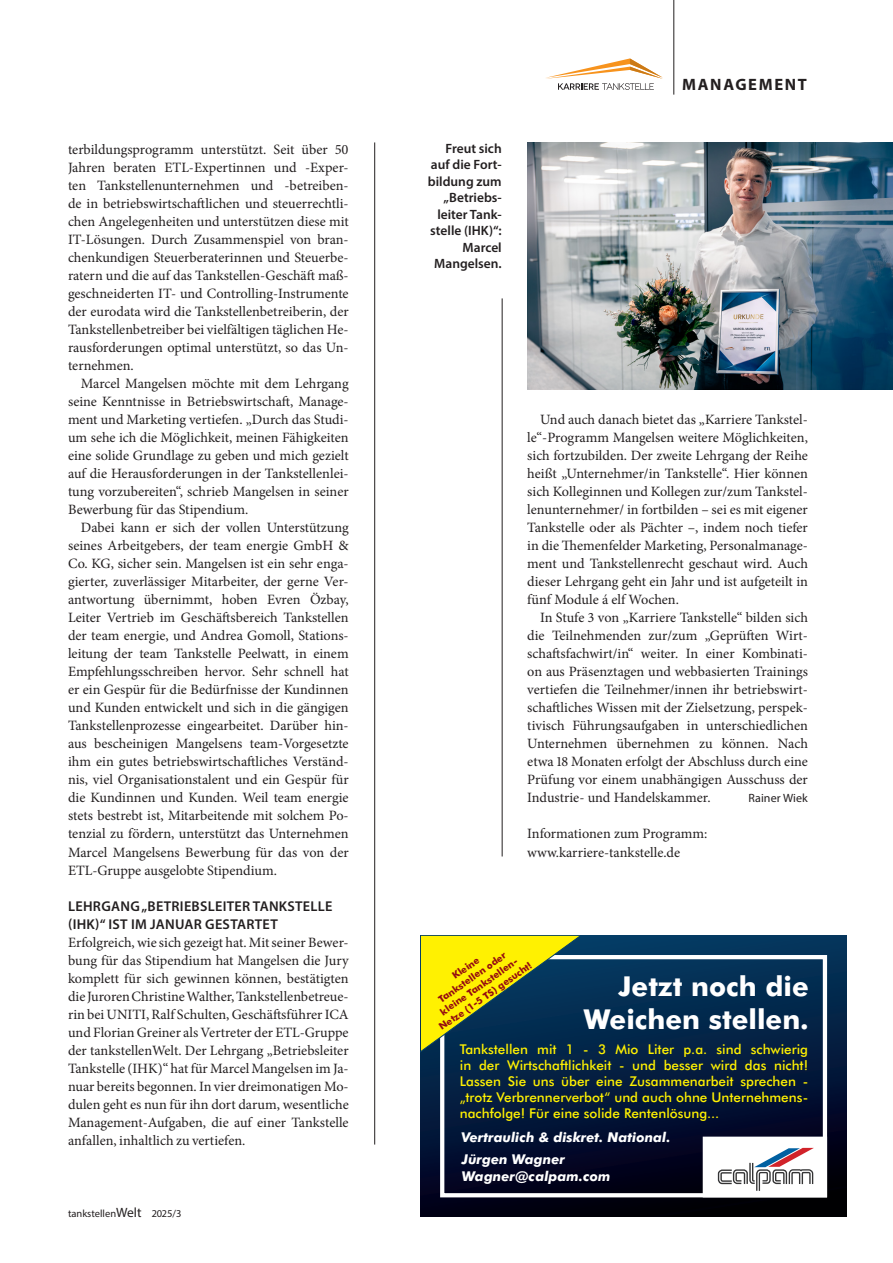
<style>
.page{position:relative;width:893px;height:1263px;background:#fff}
.page>*{position:absolute;margin:0;border:0;box-sizing:border-box;transform-origin:0 0}
.t1{font:700 27.45px/32.8px "Futura BT";color:#fff;text-align:right}
.t2{font:700 16.5px "Myriad Pro";letter-spacing:.1em;color:#231f20}
.Grundschrift_Einzug{font:14.25px/18px "Minion Pro";letter-spacing:-.005em;color:#231f20;text-align:justify}
.Grundschrift_stumpf{font:14.25px/18px "Minion Pro";color:#231f20;text-align:justify}
.Zwischenüberschrift{font:600 14.25px/18px "Myriad Pro";letter-spacing:.02em;color:#231f20}
.Grundschrift___Leerzeile_davor{font:14.25px "Minion Pro";color:#231f20}
.t3{font:500 13.5px/16.2px "Futura BT";color:#fff101;text-align:justify}
.Bildunterschrift{font:600 13.5px/16.5px "Myriad Pro";color:#231f20;text-align:right}
.t4{font:italic 700 13.5px/16.4px "Futura BT";color:#fff}
.Grundschrift_Einzug-2{font:12px "Myriad Pro";letter-spacing:.01em;color:#231f20}
.t5{font:10.5px "Myriad Pro";color:#231f20}
.t6{font:700 9.45px/11.4px "Futura BT";color:#940a11;text-align:center}
.s1{font-size:13.5px}
</style>
<div class="page">
<hr style="left:674px;top:0;width:1px;height:95px;background:#231f20">
<svg style="left:546px;top:58px;width:117px;height:32px"></svg>
<hr style="left:374px;top:142px;width:1px;height:1002px;background:#231f20">
<hr style="left:502px;top:298px;width:1px;height:558px;background:#231f20">
<img style="left:527px;top:142px;width:366px;height:247px">
<img style="left:421px;top:936px;width:425px;height:280px">
<div style="left:440px;top:955px;width:387px;height:242px;border:4px solid #fff"></div>
<svg style="left:421px;top:936px;width:168px;height:123px"></svg>
<div style="left:705px;top:1139px;width:120px;height:56px;background:#fff"></div>
<svg style="left:717px;top:1148px;width:97px;height:43px"></svg>
<p class="Grundschrift_Einzug" style="left:68px;top:141px;width:282px">terbildungsprogramm unterstützt. Seit über 50<br>Jahren beraten ETL-Expertinnen und -Exper&shy;ten Tankstellenunternehmen und -betreiben&shy;de in betriebswirtschaftlichen und steuerrechtli&shy;chen Angelegenheiten und unterstützen diese mit IT-Lösungen. Durch Zusammenspiel von bran&shy;chenkundigen Steuerberaterinnen und Steuerbe&shy;ratern und die auf das Tankstellen-Geschäft maß&shy;geschneiderten IT- und Controlling-Instrumente der eurodata wird die Tankstellenbetreiberin, der Tankstellenbetreiber bei vielfältigen täglichen He&shy;rausforderungen optimal unterstützt, so das Un&shy;ternehmen.</p>
<p class="Grundschrift_Einzug" style="left:68px;top:375px;width:282px;text-indent:13px">Marcel Mangelsen möchte mit dem Lehrgang seine Kenntnisse in Betriebswirtschaft, Manage&shy;ment und Marketing vertiefen. „Durch das Studi&shy;um sehe ich die Möglichkeit, meinen Fähigkeiten eine solide Grundlage zu geben und mich gezielt auf die Herausforderungen in der Tankstellenlei&shy;tung vorzubereiten“, schrieb Mangelsen in seiner Bewerbung für das Stipendium.</p>
<p class="Grundschrift_Einzug" style="left:68px;top:519px;width:282px;text-indent:13px">Dabei kann er sich der vollen Unterstützung seines Arbeitgebers, der team energie GmbH &amp; Co. KG, sicher sein. Mangelsen ist ein sehr enga&shy;gierter, zuverlässiger Mitarbeiter, der gerne Ver&shy;antwortung übernimmt, hoben Evren Özbay, Leiter Vertrieb im Geschäftsbereich Tankstellen der team energie, und Andrea Gomoll, Stations&shy;leitung der team Tankstelle Peelwatt, in einem Empfehlungsschreiben hervor. Sehr schnell hat er ein Gespür für die Bedürfnisse der Kundinnen und Kunden entwickelt und sich in die gängigen Tankstellenprozesse eingearbeitet. Darüber hin&shy;aus bescheinigen Mangelsens team-Vorgesetzte ihm ein gutes betriebswirtschaftliches Verständ&shy;nis, viel Organisationstalent und ein Gespür für die Kundinnen und Kunden. Weil team energie stets bestrebt ist, Mitarbeitende mit solchem Po&shy;tenzial zu fördern, unterstützt das Unternehmen Marcel Mangelsens Bewerbung für das von der ETL-Gruppe ausgelobte Stipendium.</p>
<p class="Zwischenüberschrift" style="left:68px;top:896px;width:266px">LEHRGANG „BETRIEBSLEITER TANKSTELLE (IHK)“ IST IM JANUAR GESTARTET</p>
<p class="Grundschrift_stumpf" style="left:68px;top:933px;width:282px">Erfolgreich, wie sich gezeigt hat. Mit seiner Bewer&shy;bung für das Stipendium hat Mangelsen die Jury komplett für sich gewinnen können, bestätigten die Juroren Christine Walther, Tankstellenbetreue&shy;rin bei UNITI, Ralf Schulten, Geschäftsführer ICA und Florian Greiner als Vertreter der ETL-Gruppe der tankstellenWelt. Der Lehrgang „Betriebsleiter Tankstelle (IHK)“ hat für Marcel Mangelsen im Ja&shy;nuar bereits begonnen. In vier dreimonatigen Mo&shy;dulen geht es nun für ihn dort darum, wesentliche Management-Aufgaben, die auf einer Tankstelle anfallen, inhaltlich zu vertiefen.</p>
<p class="t5" style="left:68px;top:1206px;width:115px">tankstellen<span class="s1">Welt</span> 2025/3</p>
<p class="Bildunterschrift" style="left:428px;top:139px;width:75px">Freut sich auf die Fort&shy;bildung zum „Betriebs&shy;leiter Tank&shy;stelle (IHK)“:<br>Marcel<br>Mangelsen.</p>
<p class="t2" style="left:682px;top:74px;width:126px">MANAGEMENT</p>
<p class="Grundschrift_Einzug" style="left:527px;top:411px;width:282px;text-indent:13px">Und auch danach bietet das „Karriere Tankstel&shy;le“-Programm Mangelsen weitere Möglichkeiten, sich fortzubilden. Der zweite Lehrgang der Reihe heißt „Unternehmer/in Tankstelle“. Hier können sich Kolleginnen und Kollegen zur/zum Tankstel&shy;lenunternehmer/ in fortbilden – sei es mit eigener Tankstelle oder als Pächter –, indem noch tiefer in die Themenfelder Marketing, Personalmanage&shy;ment und Tankstellenrecht geschaut wird. Auch dieser Lehrgang geht ein Jahr und ist aufgeteilt in fünf Module á elf Wochen.</p>
<p class="Grundschrift_Einzug" style="left:527px;top:609px;width:282px;text-indent:13px">In Stufe 3 von „Karriere Tankstelle“ bilden sich die Teilnehmenden zur/zum „Geprüften Wirt&shy;schaftsfachwirt/in“ weiter. In einer Kombinati&shy;on aus Präsenztagen und webbasierten Trainings vertiefen die Teilnehmer/innen ihr betriebswirt&shy;schaftliches Wissen mit der Zielsetzung, perspek&shy;tivisch Führungsaufgaben in unterschiedlichen Unternehmen übernehmen zu können. Nach etwa 18 Monaten erfolgt der Abschluss durch eine Prüfung vor einem unabhängigen Ausschuss der Industrie- und Handelskammer.</p>
<p class="Grundschrift_Einzug-2" style="left:748px;top:791px;width:61px">Rainer Wiek</p>
<p class="Grundschrift___Leerzeile_davor" style="left:527px;top:824px;width:182px">Informationen zum Programm:</p>
<p class="Grundschrift_stumpf" style="left:527px;top:843px;width:154px">www.karriere-tankstelle.de</p>
<p class="t6" style="left:417px;top:995px;width:113px;rotate:-35deg">Kleine<br>Tankstellen oder kleine Tankstellen-<br>Netze (1-5 TS) gesucht!</p>
<p class="t1" style="left:584px;top:969px;width:226px">Jetzt noch die<br>Weichen stellen.</p>
<p class="t3" style="left:460px;top:1040px;width:350px">Tankstellen mit 1 - 3 Mio Liter p.a. sind schwierig in der Wirtschaftlichkeit - und besser wird das nicht!<br>Lassen Sie uns über eine Zusammenarbeit sprechen - „trotz Verbrennerverbot“ und auch ohne Unternehmens&shy;nachfolge! Für eine solide Rentenlösung...</p>
<p class="t4" style="left:462px;top:1151px;width:150px">Jürgen Wagner<br>Wagner@calpam.com</p>
<p class="t4" style="left:461px;top:1129px;width:211px">Vertraulich &amp; diskret. National.</p>
</div>
